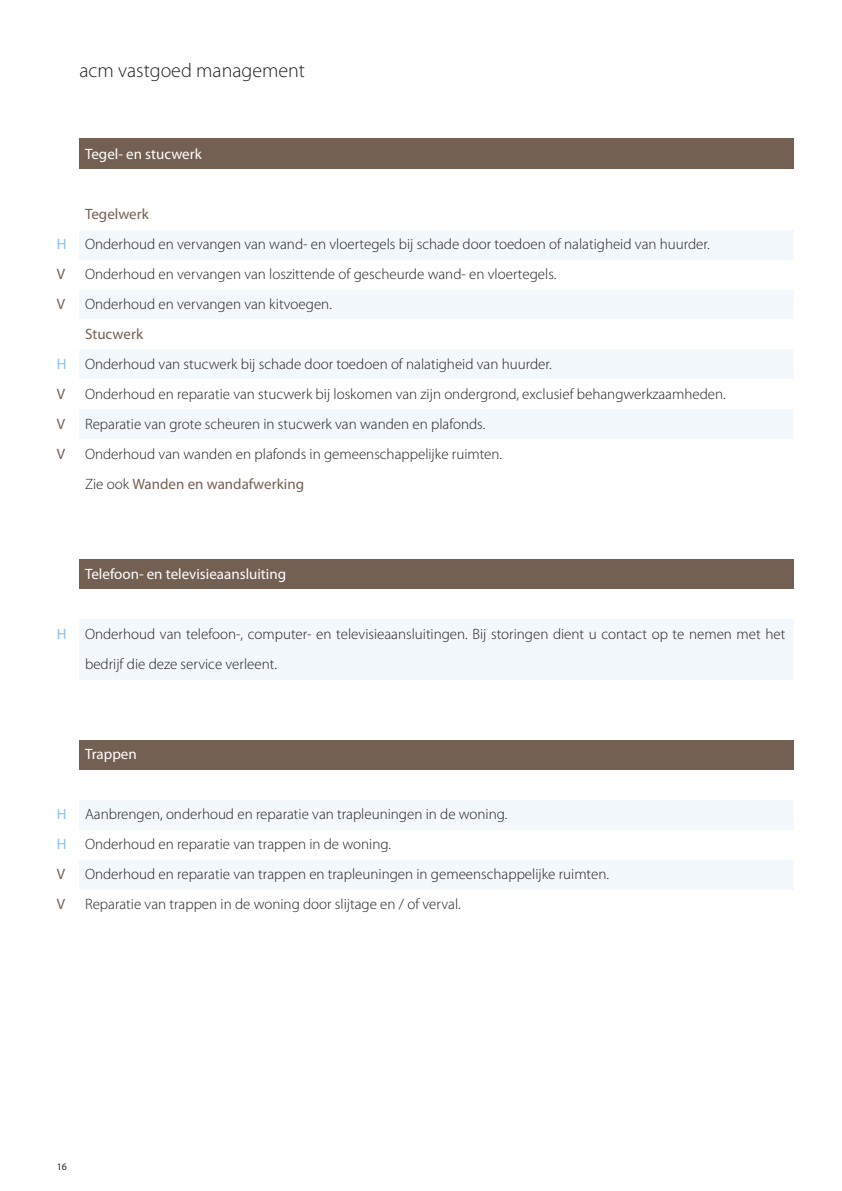
<style>
.page{position:relative;width:842px;height:1191px;background:#fff}
.page>*{position:absolute;margin:0;border:0;box-sizing:border-box;transform-origin:0 0}
.t1{font:300 20px "Myriad Pro";color:#231f20}
.t2{font:300 15px/30px "Myriad Pro";color:#231f20}
.t3{font:15px "Myriad Pro";color:#fff}
.t4{font:15px "Myriad Pro";color:#746053}
.t5{font:10px "Myriad Pro";color:#231f20}
.s1{font-weight:400;color:#746053}
.s2{font-weight:400;color:#8dc2e9}
</style>
<div class="page">
<div style="left:79px;top:289px;width:715px;height:30px;background:#f2f8fc"></div>
<div style="left:79px;top:349px;width:715px;height:30px;background:#f2f8fc"></div>
<div style="left:79px;top:409px;width:715px;height:30px;background:#f2f8fc"></div>
<div style="left:79px;top:560px;width:715px;height:30px;background:#746053"></div>
<div style="left:79px;top:620px;width:715px;height:30px;background:#f2f8fc"></div>
<div style="left:79px;top:650px;width:715px;height:30px;background:#f2f8fc"></div>
<div style="left:79px;top:740px;width:715px;height:30px;background:#746053"></div>
<div style="left:79px;top:800px;width:715px;height:30px;background:#f2f8fc"></div>
<div style="left:79px;top:860px;width:715px;height:30px;background:#f2f8fc"></div>
<div style="left:79px;top:229px;width:715px;height:30px;background:#f2f8fc"></div>
<div style="left:79px;top:139px;width:715px;height:30px;background:#746053"></div>
<h1 class="t1" style="left:79px;top:60px;width:227px">acm vastgoed management</h1>
<p class="t3" style="left:85px;top:144px;width:118px">Tegel- en stucwerk</p>
<p class="t2" style="left:57px;top:199px;width:655px;text-indent:28px"><span class="s1">Tegelwerk<br></span><span class="s2">H</span> Onderhoud en vervangen van wand- en vloertegels bij schade door toedoen of nalatigheid van huurder.<br><span class="s1">V</span></p>
<p class="t2" style="left:85px;top:259px;width:473px">Onderhoud en vervangen van loszittende of gescheurde wand- en vloertegels.</p>
<p class="t4" style="left:57px;top:294px;width:10px">V</p>
<p class="t2" style="left:85px;top:289px;width:248px">Onderhoud en vervangen van kitvoegen.</p>
<p class="t2" style="left:57px;top:319px;width:497px;text-indent:28px"><span class="s1">Stucwerk<br></span><span class="s2">H</span> Onderhoud van stucwerk bij schade door toedoen of nalatigheid van huurder.<br><span class="s1">V</span></p>
<p class="t2" style="left:85px;top:379px;width:642px">Onderhoud en reparatie van stucwerk bij loskomen van zijn ondergrond, exclusief behangwerkzaamheden.</p>
<p class="t4" style="left:57px;top:414px;width:10px">V</p>
<p class="t2" style="left:85px;top:409px;width:402px">Reparatie van grote scheuren in stucwerk van wanden en plafonds.</p>
<p class="t4" style="left:57px;top:444px;width:10px">V</p>
<p class="t2" style="left:85px;top:439px;width:419px">Onderhoud van wanden en plafonds in gemeenschappelijke ruimten.<br>Zie ook <span class="s1">Wanden en wandafwerking</span></p>
<p class="t3" style="left:85px;top:564px;width:203px">Telefoon- en televisieaansluiting</p>
<p class="t2" style="left:85px;top:619px;width:702px;text-indent:-28px"><span class="s2">H</span> Onderhoud van telefoon-, computer- en televisieaansluitingen. Bij storingen dient u contact op te nemen met het bedrijf die deze service verleent.</p>
<p class="t3" style="left:85px;top:744px;width:53px">Trappen</p>
<p class="t2" style="left:57px;top:799px;width:452px"><span class="s2">H</span> Aanbrengen, onderhoud en reparatie van trapleuningen in de woning.<br><span class="s2">H</span> Onderhoud en reparatie van trappen in de woning.<br><span class="s1">V</span></p>
<p class="t2" style="left:85px;top:859px;width:526px">Onderhoud en reparatie van trappen en trapleuningen in gemeenschappelijke ruimten.</p>
<p class="t4" style="left:57px;top:894px;width:10px">V</p>
<p class="t2" style="left:85px;top:889px;width:377px">Reparatie van trappen in de woning door slijtage en / of verval.</p>
<p class="t5" style="left:57px;top:1160px;width:12px">16</p>
</div>
